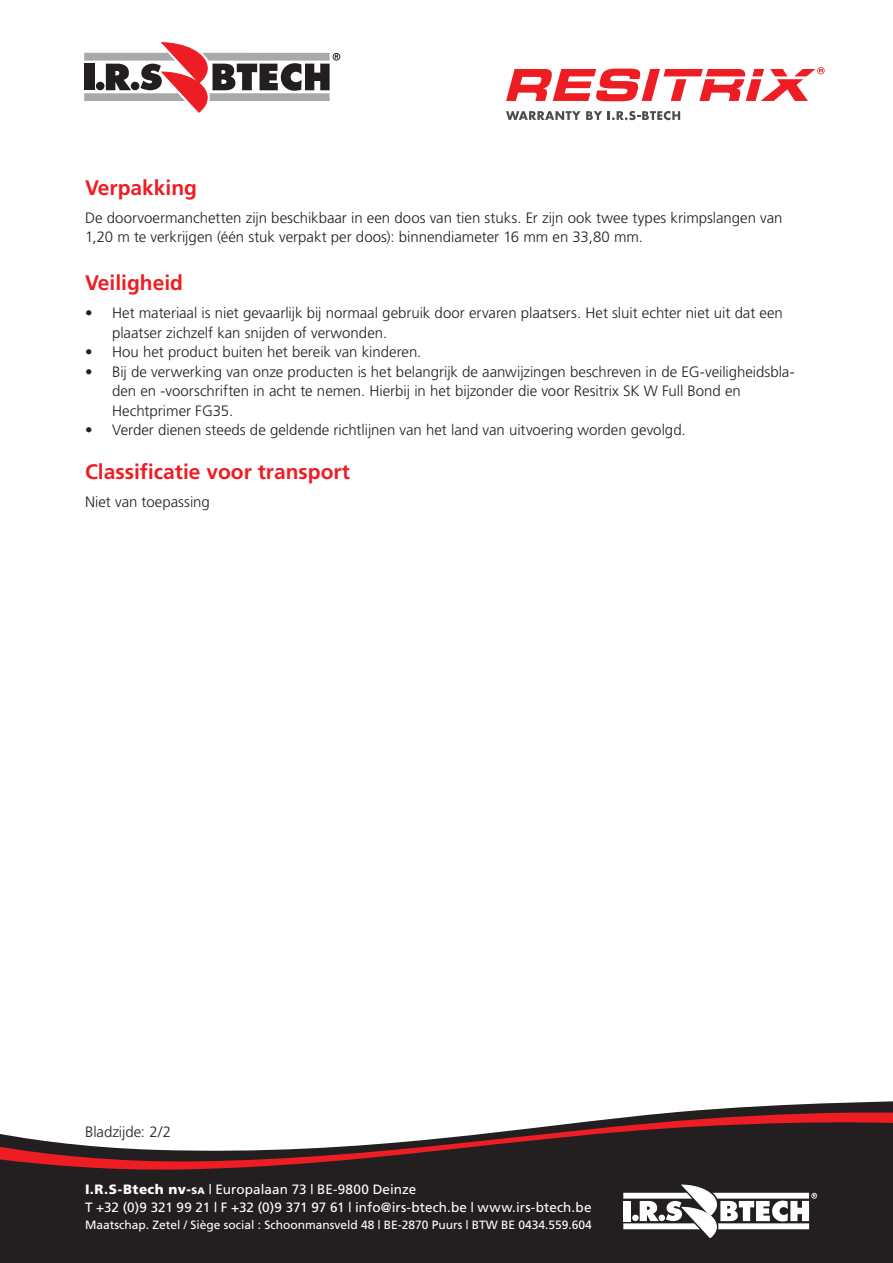
<style>
.page{position:relative;width:893px;height:1263px;background:#fff}
.page>*{position:absolute;margin:0;border:0;box-sizing:border-box;transform-origin:0 0}
.t1{font:700 21px "Frutiger";color:#ee1d23}
.t2{font:300 15px/19.5px "Frutiger";color:#231f20}
.t3{font:13.5px/18px "Frutiger";letter-spacing:.005em;color:#fff}
.t4{font:12px "Frutiger";color:#fff}
.s1{font-weight:900}
.s2{font-weight:900;font-size:9.45px}
</style>
<div class="page">
<svg style="left:0;top:1101px;width:893px;height:162px;background:#353132"></svg>
<svg style="left:0;top:1109px;width:893px;height:63px;fill:#231f20"></svg>
<svg style="left:623px;top:1185px;width:194px;height:52px"></svg>
<svg style="left:84px;top:43px;width:256px;height:69px"></svg>
<svg style="left:506px;top:67px;width:319px;height:34px"></svg>
<svg style="left:506px;top:111px;width:96px;height:9px"></svg>
<svg style="left:608px;top:111px;width:72px;height:9px"></svg>
<h1 class="t1" style="left:85px;top:175px;width:114px">Verpakking</h1>
<p class="t2" style="left:85px;top:208px;width:699px">De doorvoermanchetten zijn beschikbaar in een doos van tien stuks. Er zijn ook twee types krimpslangen van<br>1,20 m te verkrijgen (één stuk verpakt per doos): binnendiameter 16 mm en 33,80 mm.</p>
<h1 class="t1" style="left:85px;top:271px;width:100px">Veiligheid</h1>
<p class="t2" style="left:112px;top:303px;width:672px;text-indent:-27px">• Het materiaal is niet gevaarlijk bij normaal gebruik door ervaren plaatsers. Het sluit echter niet uit dat een plaatser zichzelf kan snijden of verwonden.</p>
<p class="t2" style="left:85px;top:342px;width:338px">• Hou het product buiten het bereik van kinderen.</p>
<p class="t2" style="left:112px;top:362px;width:684px;text-indent:-27px">• Bij de verwerking van onze producten is het belangrijk de aanwijzingen beschreven in de EG-veiligheidsbla&shy;den en -voorschriften in acht te nemen. Hierbij in het bijzonder die voor Resitrix SK W Full Bond en<br>Hechtprimer FG35.</p>
<p class="t2" style="left:85px;top:420px;width:602px">• Verder dienen steeds de geldende richtlijnen van het land van uitvoering worden gevolgd.</p>
<h1 class="t1" style="left:85px;top:459px;width:266px">Classificatie voor transport</h1>
<p class="t2" style="left:85px;top:492px;width:126px">Niet van toepassing</p>
<p class="t2" style="left:85px;top:1121px;width:88px">Bladzijde: 2/2</p>
<p class="t3" style="left:85px;top:1181px;width:508px"><span class="s1">I.R.S-Btech nv-</span><span class="s2">sa</span> | Europalaan 73 | BE-9800 Deinze<br>T +32 (0)9 321 99 21 | F +32 (0)9 371 97 61 | info@irs-btech.be | www.irs-btech.be</p>
<p class="t4" style="left:85px;top:1218px;width:508px">Maatschap. Zetel / Siège social : Schoonmansveld 48 | BE-2870 Puurs | BTW BE 0434.559.604</p>
</div>
